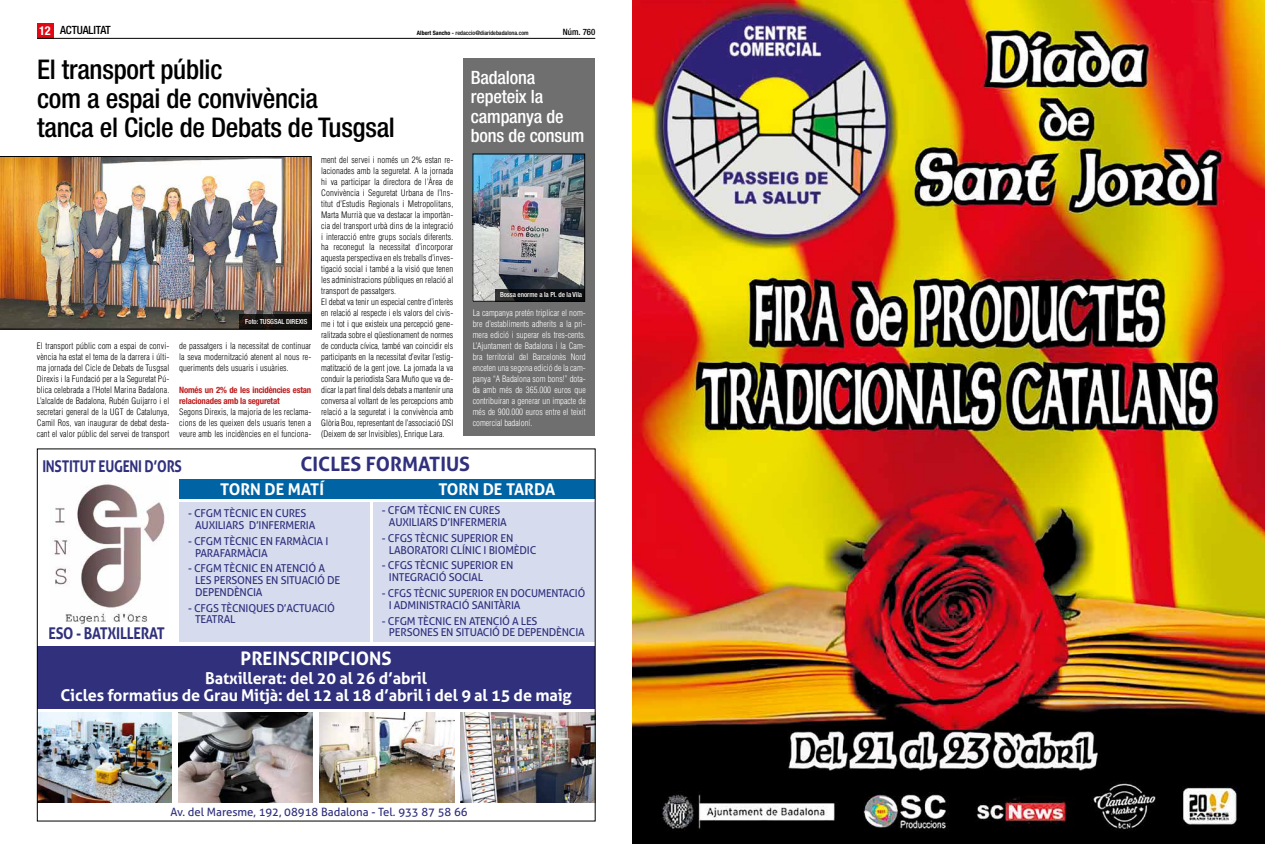
<style>
.page{position:relative;width:1265px;height:844px;background:#fff}
.page>*{position:absolute;margin:0;border:0;box-sizing:border-box;transform-origin:0 0}
.t1{font:500 condensed 27.12px/28.9px "Helvetica Neue";letter-spacing:-.01em;color:#000}
.t2{font:700 19.78px "Aller";color:#30307d}
.t3{font:700 18.55px "Aller";color:#fff}
.t4{font:500 condensed 18.38px/19.2px "Helvetica Neue";letter-spacing:-.01em;color:#fff}
.t5{font:700 16.28px/17.2px "Aller";letter-spacing:-.01em;color:#fff;text-align:center}
.t6{font:700 16.19px "Aller";color:#fff}
.t7{font:700 16.19px "Aller";letter-spacing:-.02em;color:#30307d;scale:.83 1}
.t8{font:700 16.19px "Aller";letter-spacing:-.02em;color:#30307d;scale:.88 1}
.t9{font:11.46px "Aller";color:#30307d}
.t10{font:500 condensed 11.38px "Helvetica Neue";letter-spacing:-.01em;color:#000}
.t11{font:10.85px/11.7px "Aller";letter-spacing:-.02em;color:#30307d}
.t12{font:300 condensed 8.75px/10.9px "Helvetica";letter-spacing:.01em;color:#000;text-align:justify}
.t13{font:300 condensed 8.75px/10.9px "Helvetica";color:#fff;text-align:justify}
.t14{font:700 condensed 8.75px/10.9px "Helvetica Neue";letter-spacing:-.02em;color:#bd1d1d}
.t15{font:500 condensed 8.75px "Helvetica Neue";color:#000}
.t16{font:500 condensed 7px "Helvetica Neue";color:#fff}
.t17{font:500 condensed 6.04px "Helvetica Neue";color:#000}
.s1{font-weight:700;font-size:12.25px;color:#fff}
.s2{font-weight:700}
</style>
<div class="page">
<div style="left:37px;top:24px;width:17px;height:15px;background:#e30613"></div>
<hr style="left:37px;top:38px;width:558px;height:1px;background:#000">
<div style="left:463px;top:58px;width:132px;height:378px;background:#706f6f"></div>
<img style="left:475px;top:156px;width:108px;height:143px">
<div style="left:473px;top:154px;width:112px;height:147px;border:1px solid #000"></div>
<img style="left:0;top:156px;width:311px;height:173px">
<svg style="left:239px;top:314px;width:72px;height:15px"></svg>
<svg style="left:495px;top:288px;width:90px;height:13px"></svg>
<img style="left:632px;top:0;width:633px;height:843px">
<div style="left:179px;top:479px;width:416px;height:19px;background:#0063a4"></div>
<div style="left:179px;top:502px;width:191px;height:139px;background:#d6dcee"></div>
<div style="left:374px;top:502px;width:221px;height:139px;background:#d6dcee"></div>
<img style="left:54px;top:484px;width:111px;height:141px">
<div style="left:37px;top:645px;width:558px;height:63px;background:#30307d"></div>
<img style="left:39px;top:712px;width:133px;height:90px">
<img style="left:178px;top:712px;width:135px;height:90px">
<img style="left:320px;top:712px;width:134px;height:90px">
<img style="left:461px;top:712px;width:132px;height:90px">
<h3 class="t10" style="left:39px;top:24px;width:73px"><span class="s1">12</span> ACTUALITAT</h3>
<p class="t17" style="left:417px;top:29px;width:113px"><span class="s2">Albert Sancho -</span> redaccio@diaridebadalona.com</p>
<p class="t15" style="left:563px;top:27px;width:34px">Núm. 760</p>
<h1 class="t1" style="left:37px;top:55px;width:359px">El transport públic<br>com a espai de convivència<br>tanca el Cicle de Debats de Tusgsal</h1>
<p class="t12" style="left:37px;top:340px;width:134px">El transport públic com a espai de convi&shy;vència ha estat el tema de la darrera i últi&shy;ma jornada del Cicle de Debats de Tusgsal Direxis i la Fundació per a la Seguretat Pú&shy;blica celebrada a l’Hotel Marina Badalona.<br>L’alcalde de Badalona, Rubén Guijarro i el secretari general de la UGT de Catalunya, Camil Ros, van inaugurar de debat desta&shy;cant el valor públic del servei de transport</p>
<p class="t16" style="left:245px;top:317px;width:64px">Foto: TUSGSAL DIREXIS</p>
<p class="t12" style="left:179px;top:340px;width:134px">de passatgers i la necessitat de continuar la seva modernització atenent al nous re&shy;queriments dels usuaris i usuàries.</p>
<p class="t14" style="left:179px;top:384px;width:134px">Només un 2% de les incidències estan relacionades amb la seguretat</p>
<p class="t12" style="left:179px;top:406px;width:134px">Segons Direxis, la majoria de les reclama&shy;cions de les queixen dels usuaris tenen a veure amb les incidències en el funciona-</p>
<p class="t12" style="left:321px;top:154px;width:134px;text-align:left">ment del servei i només un 2% estan re&shy;lacionades amb la seguretat. A la jornada hi va participar la directora de l’Àrea de Convivència i Seguretat Urbana de l’Ins&shy;titut d’Estudis Regionals i Metropolitans, Marta Murrià que va destacar la importàn&shy;cia del transport urbà dins de la integració i interacció entre grups socials diferents. ha reconegut la necessitat d’incorporar aquesta perspectiva en els treballs d’inves&shy;tigació social i també a la visió que tenen les administracions públiques en relació al transport de passatgers.<br>El debat va tenir un especial centre d’interès en relació al respecte i els valors del civis&shy;me i tot i que existeix una percepció gene&shy;ralitzada sobre el qüestionament de normes de conducta cívica, també van coincidir els participants en la necessitat d’evitar l’estig&shy;matització de la gent jove. La jornada la va conduir la periodista Sara Muño que va de&shy;dicar la part final dels debats a mantenir una conversa al voltant de les percepcions amb relació a la seguretat i la convivència amb Glòria Bou, representant de l’associació DSI (Deixem de ser Invisibles), Enrique Lara.</p>
<h3 class="t4" style="left:471px;top:68px;width:115px">Badalona repeteix la campanya de bons de consum</h3>
<p class="t16" style="left:500px;top:290px;width:83px">Bossa enorme a la Pl. de la Vila</p>
<p class="t13" style="left:473px;top:307px;width:115px">La campanya pretén triplicar el nom&shy;bre d’establiments adherits a la pri&shy;mera edició i superar els tres-cents.<br>L’Ajuntament de Badalona i la Cam&shy;bra territorial del Barcelonès Nord enceten una segona edició de la cam&shy;panya “A Badalona som bons!” dota&shy;da amb més de 365.000 euros que contribuiran a generar un impacte de més de 900.000 euros entre el teixit comercial badaloní.</p>
<h2 class="t2" style="left:300px;top:452px;width:171px">CICLES FORMATIUS</h2>
<h3 class="t6" style="left:220px;top:478px;width:105px">TORN DE MATÍ</h3>
<p class="t11" style="left:195px;top:507px;width:122px;text-indent:-7px">- CFGM TÈCNIC EN CURES<br>AUXILIARS D’INFERMERIA</p>
<p class="t11" style="left:195px;top:535px;width:135px;text-indent:-7px">- CFGM TÈCNIC EN FARMÀCIA I<br>PARAFARMÀCIA</p>
<p class="t11" style="left:195px;top:562px;width:147px;text-indent:-7px">- CFGM TÈCNIC EN ATENCIÓ A<br>LES PERSONES EN SITUACIÓ DE<br>DEPENDÈNCIA</p>
<p class="t11" style="left:195px;top:602px;width:141px;text-indent:-7px">- CFGS TÈCNIQUES D’ACTUACIÓ<br>TEATRAL</p>
<h3 class="t7" style="left:42px;top:456px;width:170px">INSTITUT EUGENI D’ORS</h3>
<h3 class="t6" style="left:438px;top:478px;width:118px">TORN DE TARDA</h3>
<p class="t11" style="left:389px;top:504px;width:119px;text-indent:-7px">- CFGM TÈCNIC EN CURES<br>AUXILIARS D’INFERMERIA</p>
<p class="t11" style="left:389px;top:532px;width:149px;text-indent:-7px">- CFGS TÈCNIC SUPERIOR EN<br>LABORATORI CLÍNIC I BIOMÈDIC</p>
<p class="t11" style="left:389px;top:559px;width:126px;text-indent:-7px">- CFGS TÈCNIC SUPERIOR EN<br>INTEGRACIÓ SOCIAL</p>
<p class="t11" style="left:389px;top:587px;width:198px;text-indent:-7px">- CFGS TÈCNIC SUPERIOR EN DOCUMENTACIÓ<br>I ADMINISTRACIÓ SANITÀRIA</p>
<p class="t11" style="left:389px;top:614px;width:197px;text-indent:-7px">- CFGM TÈCNIC EN ATENCIÓ A LES<br>PERSONES EN SITUACIÓ DE DEPENDÈNCIA</p>
<h3 class="t8" style="left:48px;top:623px;width:134px">ESO - BATXILLERAT</h3>
<h3 class="t3" style="left:241px;top:647px;width:152px">PREINSCRIPCIONS</h3>
<h3 class="t5" style="left:60px;top:669px;width:513px">Batxillerat: del 20 al 26 d’abril<br>Cicles formatius de Grau Mitjà: del 12 al 18 d’abril i del 9 al 15 de maig</h3>
<h3 class="t9" style="left:170px;top:804px;width:299px">Av. del Maresme, 192, 08918 Badalona - Tel. 933 87 58 66</h3>
</div>
